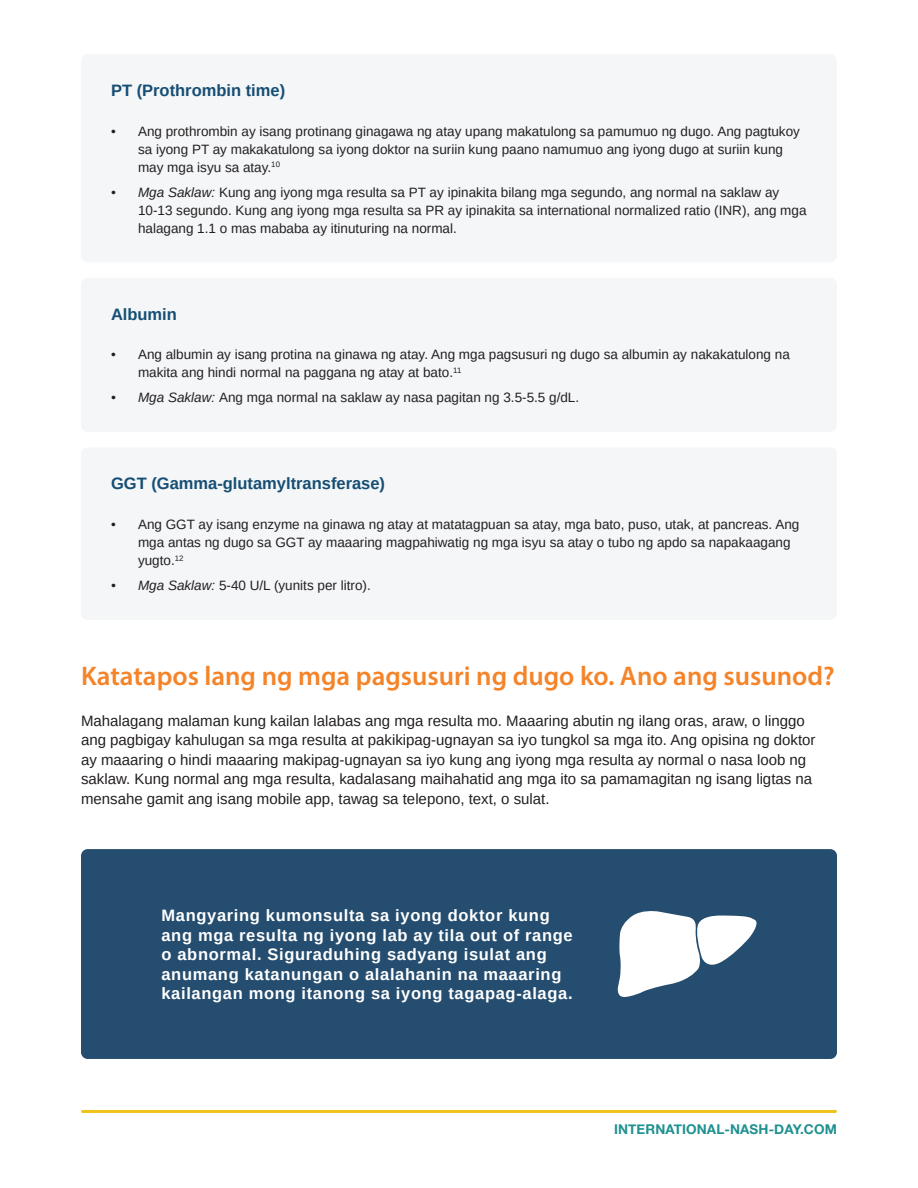
<style>
.page{position:relative;width:918px;height:1188px;background:#fff}
.page>*{position:absolute;margin:0;border:0;box-sizing:border-box;transform-origin:0 0}
.H2_orange{font:600 27px "Myriad Pro";color:#f58429}
.t1{font:700 16.5px/19.5px "Liberation Sans";letter-spacing:.04em;color:#fff}
.t2{font:700 16.5px "Liberation Sans";color:#164e73}
.t3{font:15px/19.5px "Liberation Sans";color:#231f20}
.t4{font:13.5px/18px "Liberation Sans";color:#231f20}
.t5{font:700 13.5px "Helvetica Neue";letter-spacing:.01em;color:#1f9190}
.s1{font-style:italic}
</style>
<div class="page">
<div style="left:81px;top:447px;width:756px;height:173px;background:#f4f6f8;border-radius:7px"></div>
<div style="left:81px;top:54px;width:756px;height:208px;background:#f4f6f8;border-radius:7px"></div>
<hr style="left:82px;top:1110px;width:754px;height:3px;background:#efc319">
<div style="left:81px;top:278px;width:756px;height:154px;background:#f4f6f8;border-radius:7px"></div>
<div style="left:81px;top:849px;width:756px;height:210px;background:#254d6f;border-radius:7px"></div>
<svg style="left:618px;top:911px;width:139px;height:86px"></svg>
<p class="t2" style="left:111px;top:79px;width:176px">PT (Prothrombin time)</p>
<p class="t4" style="left:138px;top:122px;width:663px;text-indent:-27px">• Ang prothrombin ay isang protinang ginagawa ng atay upang makatulong sa pamumuo ng dugo. Ang pagtukoy sa iyong PT ay makakatulong sa iyong doktor na suriin kung paano namumuo ang iyong dugo at suriin kung may mga isyu sa atay.<sup>10</sup></p>
<p class="t4" style="left:138px;top:183px;width:670px;text-indent:-27px"><span class="s1">• Mga Saklaw:</span> Kung ang iyong mga resulta sa PT ay ipinakita bilang mga segundo, ang normal na saklaw ay<br>10-13 segundo. Kung ang iyong mga resulta sa PR ay ipinakita sa international normalized ratio (INR), ang mga halagang 1.1 o mas mababa ay itinuturing na normal.</p>
<p class="t2" style="left:111px;top:303px;width:67px">Albumin</p>
<p class="t4" style="left:138px;top:346px;width:653px;text-indent:-27px">• Ang albumin ay isang protina na ginawa ng atay. Ang mga pagsusuri ng dugo sa albumin ay nakakatulong na makita ang hindi normal na paggana ng atay at bato.<sup>11</sup></p>
<p class="t4" style="left:111px;top:389px;width:470px"><span class="s1">• Mga Saklaw:</span> Ang mga normal na saklaw ay nasa pagitan ng 3.5-5.5 g/dL.</p>
<p class="t2" style="left:111px;top:472px;width:276px">GGT (Gamma-glutamyltransferase)</p>
<p class="t4" style="left:138px;top:516px;width:663px;text-indent:-27px">• Ang GGT ay isang enzyme na ginawa ng atay at matatagpuan sa atay, mga bato, puso, utak, at pancreas. Ang mga antas ng dugo sa GGT ay maaaring magpahiwatig ng mga isyu sa atay o tubo ng apdo sa napakaagang yugto.<sup>12</sup></p>
<p class="t4" style="left:111px;top:576px;width:261px"><span class="s1">• Mga Saklaw:</span> 5-40 U/L (yunits per litro).</p>
<p class="H2_orange" style="left:81px;top:659px;width:755px">Katatapos lang ng mga pagsusuri ng dugo ko. Ano ang susunod?</p>
<p class="t3" style="left:81px;top:711px;width:736px">Mahalagang malaman kung kailan lalabas ang mga resulta mo. Maaaring abutin ng ilang oras, araw, o linggo ang pagbigay kahulugan sa mga resulta at pakikipag-ugnayan sa iyo tungkol sa mga ito. Ang opisina ng doktor ay maaaring o hindi maaaring makipag-ugnayan sa iyo kung ang iyong mga resulta ay normal o nasa loob ng saklaw. Kung normal ang mga resulta, kadalasang maihahatid ang mga ito sa pamamagitan ng isang ligtas na mensahe gamit ang isang mobile app, tawag sa telepono, text, o sulat.</p>
<p class="t1" style="left:161px;top:906px;width:413px">Mangyaring kumonsulta sa iyong doktor kung ang mga resulta ng iyong lab ay tila out of range o abnormal. Siguraduhing sadyang isulat ang anumang katanungan o alalahanin na maaaring kailangan mong itanong sa iyong tagapag-alaga.</p>
<p class="t5" style="left:614px;top:1119px;width:224px">INTERNATIONAL-NASH-DAY.COM</p>
</div>
